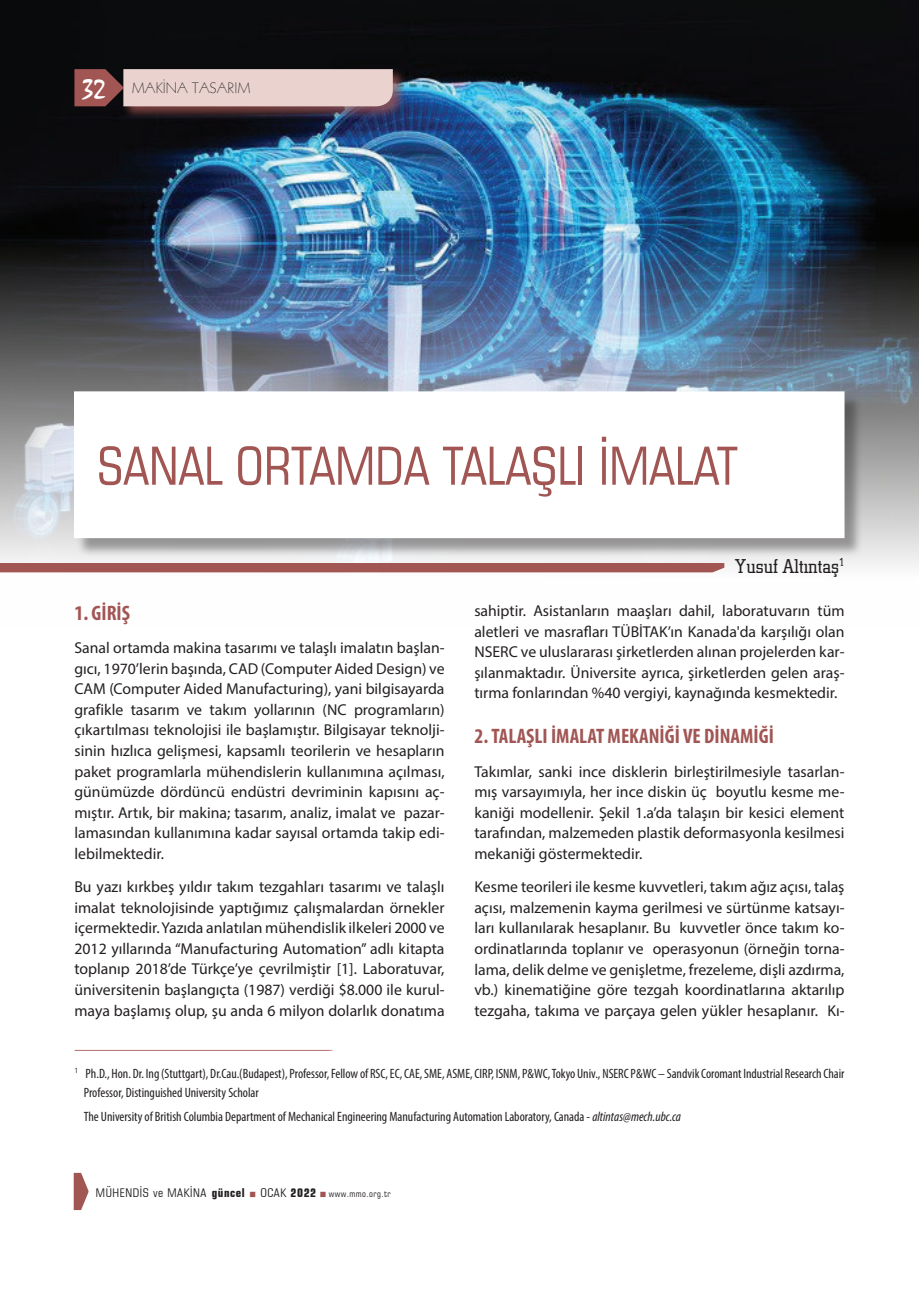
<style>
.page{position:relative;width:919px;height:1289px;background:#fff}
.page>*{position:absolute;margin:0;border:0;box-sizing:border-box;transform-origin:0 0}
.t1{font:condensed 52.5px "Square 721 BT";color:#a15654}
.t2{font:700 condensed 21px "Myriad Pro";color:#a15654}
.t3{font:300 20.25px "Square Slabserif 711 BT";color:#231f20}
.t4{font:15.75px/20.5px "Myriad Pro";color:#231f20;text-align:justify}
.t5{font:15px "Geometric 231 BT Light C";color:#231f20}
.t6{font:condensed 13.5px/19.5px "Myriad Pro";color:#231f20}
.t7{font:condensed 12px "Square 721 BT";letter-spacing:.05em;color:#231f20}
.t8{font:condensed 9px "Square 721 BT";letter-spacing:.05em;color:#231f20}
.s1{font-family:"TR Mystical Plain";font-size:27px;color:#fff}
.s2{font-style:italic}
.s3{font-weight:700}
.s4{font-size:12px}
.s5{font-weight:700;font-size:12px}
</style>
<div class="page">
<img style="left:0;top:0;width:918px;height:573px">
<div style="left:121px;top:67px;width:286px;height:53px;background:#a15654;opacity:.75"></div>
<svg style="left:74px;top:69px;width:319px;height:37px"></svg>
<svg style="left:74px;top:1172px;width:14px;height:37px"></svg>
<svg style="left:75px;top:1049px;width:257px;height:1px"></svg>
<div style="left:0;top:563px;width:724px;height:9px;background:#a15654"></div>
<div style="left:76px;top:393px;width:787px;height:164px;background:#231f20;opacity:.4"></div>
<div style="left:75px;top:392px;width:768px;height:145px;background:#fff"></div>
<div style="left:74px;top:391px;width:770px;height:147px;border:2px solid #fff"></div>
<p class="t5" style="left:82px;top:79px;width:170px"><span class="s1">32</span> MAKİNA TASARIM</p>
<h1 class="t1" style="left:97px;top:434px;width:642px">SANAL ORTAMDA TALAŞLI İMALAT</h1>
<h2 class="t2" style="left:74px;top:599px;width:57px">1. GİRİŞ</h2>
<p class="t4" style="left:74px;top:637px;width:371px">Sanal ortamda makina tasarımı ve talaşlı imalatın başlan&shy;gıcı, 1970’lerin başında, CAD (Computer Aided Design) ve CAM (Computer Aided Manufacturing), yani bilgisayarda grafikle tasarım ve takım yollarının (NC programların) çıkartılması teknolojisi ile başlamıştır. Bilgisayar teknolji&shy;sinin hızlıca gelişmesi, kapsamlı teorilerin ve hesapların paket programlarla mühendislerin kullanımına açılması, günümüzde dördüncü endüstri devriminin kapısını aç&shy;mıştır. Artık, bir makina; tasarım, analiz, imalat ve pazar&shy;lamasından kullanımına kadar sayısal ortamda takip edi&shy;lebilmektedir.</p>
<p class="t4" style="left:74px;top:876px;width:371px">Bu yazı kırkbeş yıldır takım tezgahları tasarımı ve talaşlı imalat teknolojisinde yaptığımız çalışmalardan örnekler içermektedir. Yazıda anlatılan mühendislik ilkeleri 2000 ve 2012 yıllarında “Manufacturing Automation” adlı kitapta toplanıp 2018’de Türkçe’ye çevrilmiştir [1]. Laboratuvar, üniversitenin başlangıçta (1987) verdiği $8.000 ile kurul&shy;maya başlamış olup, şu anda 6 milyon dolarlık donatıma</p>
<p class="t3" style="left:734px;top:553px;width:111px">Yusuf Altıntaş<sup>1</sup></p>
<p class="t4" style="left:474px;top:600px;width:371px">sahiptir. Asistanların maaşları dahil, laboratuvarın tüm aletleri ve masrafları TÜBİTAK’ın Kanada'da karşılığı olan NSERC ve uluslararası şirketlerden alınan projelerden kar&shy;şılanmaktadır. Üniversite ayrıca, şirketlerden gelen araş&shy;tırma fonlarından %40 vergiyi, kaynağında kesmektedir.</p>
<h2 class="t2" style="left:474px;top:723px;width:301px">2. TALAŞLI İMALAT MEKANİĞİ VE DİNAMİĞİ</h2>
<p class="t4" style="left:474px;top:761px;width:371px">Takımlar, sanki ince disklerin birleştirilmesiyle tasarlan&shy;mış varsayımıyla, her ince diskin üç boyutlu kesme me&shy;kaniği modellenir. Şekil 1.a’da talaşın bir kesici element tarafından, malzemeden plastik deformasyonla kesilmesi mekaniği göstermektedir.</p>
<p class="t4" style="left:474px;top:876px;width:371px">Kesme teorileri ile kesme kuvvetleri, takım ağız açısı, talaş açısı, malzemenin kayma gerilmesi ve sürtünme katsayı&shy;ları kullanılarak hesaplanır. Bu kuvvetler önce takım ko&shy;ordinatlarında toplanır ve operasyonun (örneğin torna&shy;lama, delik delme ve genişletme, frezeleme, dişli azdırma, vb.) kinematiğine göre tezgah koordinatlarına aktarılıp tezgaha, takıma ve parçaya gelen yükler hesaplanır. Kı-</p>
<p class="t6" style="left:84px;top:1063px;width:762px;text-indent:-9px"><sup>1</sup> Ph.D., Hon. Dr. Ing (Stuttgart), Dr.Cau.(Budapest), Professor, Fellow of RSC, EC, CAE, SME, ASME, CIRP, ISNM, P&amp;WC, Tokyo Univ., NSERC P&amp;WC – Sandvik Coromant Industrial Research Chair<br>Professor, Distinguished University Scholar</p>
<p class="t6" style="left:84px;top:1106px;width:598px">The University of British Columbia Department of Mechanical Engineering Manufacturing Automation Laboratory, Canada - <span class="s2">altintas@mech.ubc.ca</span></p>
<p class="t7" style="left:96px;top:1185px;width:150px">MÜHENDİS ve MAKİNA <span class="s3">güncel</span></p>
<p class="t8" style="left:260px;top:1188px;width:132px"><span class="s4">OCAK</span> <span class="s5">2022</span> www.mmo.org.tr</p>
</div>
